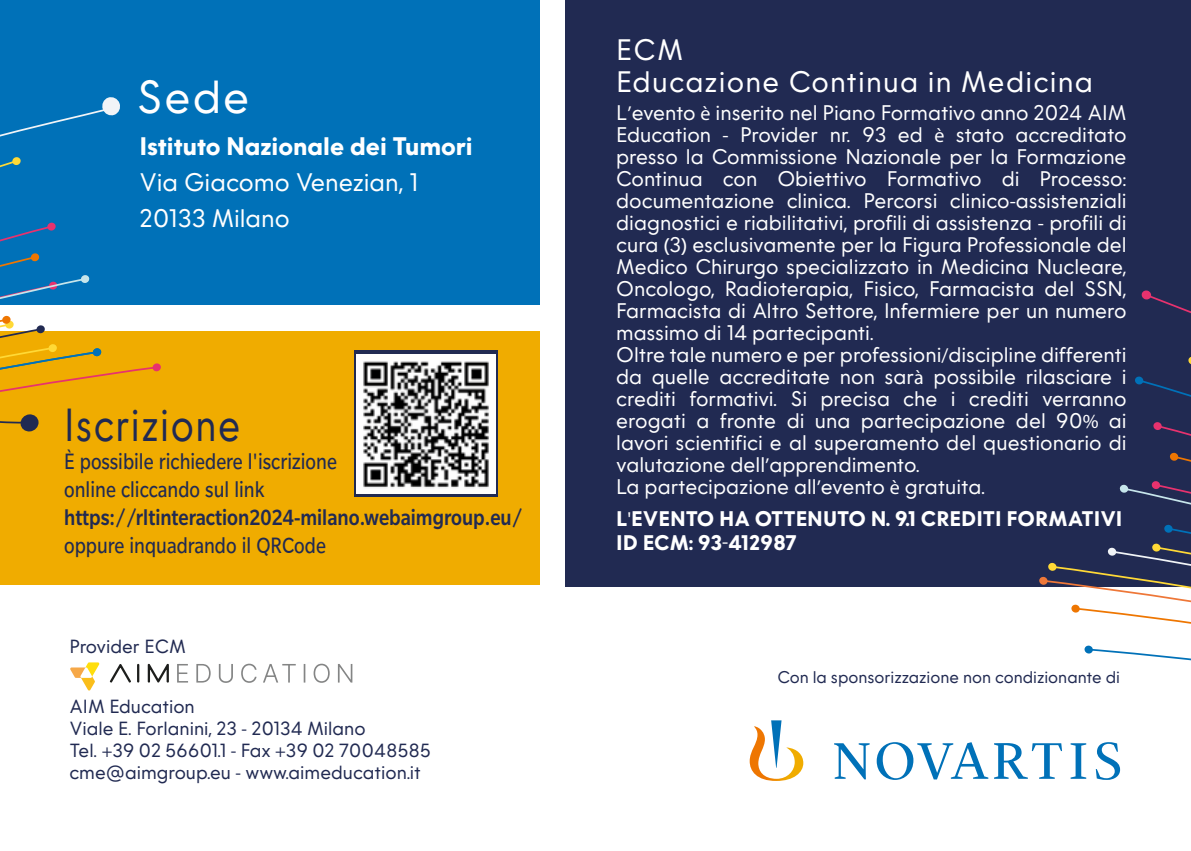
<style>
.page{position:relative;width:1191px;height:851px;background:#fff}
.page>*{position:absolute;margin:0;border:0;box-sizing:border-box;transform-origin:0 0}
.t1{font:43.8px "Digital Sans Trial";letter-spacing:.04em;color:#212a52;scale:.85 1}
.t2{font:43.8px "Digital Sans Trial";color:#fff}
.t3{font:28px/32px "Digital Sans Trial";letter-spacing:.045em;color:#fff}
.t4{font:24px/28px "Slate Pro";color:#212a52;scale:.85 1}
.t5{font:500 24px "Slate Pro";color:#212a52;scale:.85 1}
.t6{font:24px/36px "Digital Sans Trial";color:#fff}
.t7{font:700 24px "Digital Sans Trial";color:#fff}
.t8{font:20px/22px "Digital Sans Trial";color:#fff}
.t9{font:700 20px/24px "Digital Sans Trial";color:#fff}
.t10{font:18px/22px "Digital Sans Trial";color:#212a52}
.t11{font:16px "Digital Sans Trial";color:#212a52}
.s1{font-family:"Myriad Pro"}
.s2{font-family:"Myriad Pro";font-weight:400}
</style>
<div class="page">
<div style="left:0;top:0;width:539px;height:305px;background:#0071b8"></div>
<div style="left:565px;top:0;width:626px;height:586px;background:#212a52"></div>
<div style="left:0;top:331px;width:539px;height:254px;background:#f0ac00"></div>
<svg style="left:749px;top:290px;width:442px;height:491px"></svg>
<svg style="left:157px;top:663px;width:12px;height:19px"></svg>
<svg style="left:177px;top:664px;width:11px;height:18px"></svg>
<svg style="left:196px;top:664px;width:15px;height:18px"></svg>
<svg style="left:219px;top:664px;width:14px;height:18px"></svg>
<svg style="left:241px;top:663px;width:15px;height:19px"></svg>
<svg style="left:263px;top:664px;width:33px;height:18px"></svg>
<svg style="left:304px;top:664px;width:1px;height:18px"></svg>
<svg style="left:313px;top:663px;width:17px;height:19px"></svg>
<svg style="left:338px;top:664px;width:14px;height:18px"></svg>
<svg style="left:0;top:110px;width:102px;height:245px"></svg>
<svg style="left:100px;top:367px;width:57px;height:316px"></svg>
<div style="left:152px;top:363px;width:9px;height:8px;background:#e7326e;border-radius:50%"></div>
<div style="left:93px;top:348px;width:8px;height:8px;background:#0071b8;border-radius:50%"></div>
<svg style="left:0;top:157px;width:100px;height:534px"></svg>
<svg style="left:30px;top:253px;width:10px;height:8px"></svg>
<svg style="left:101px;top:97px;width:19px;height:19px"></svg>
<svg style="left:354px;top:350px;width:143px;height:146px;background:#484f70"></svg>
<img style="left:357px;top:354px;width:139px;height:139px">
<h1 class="t2" style="left:137px;top:78px;width:114px">Sede</h1>
<p class="t7" style="left:140px;top:135px;width:334px">Istituto Nazionale dei Tumori</p>
<p class="t6" style="left:140px;top:166px;width:280px">Via Giacomo Venezian, 1<br>20133 Milano</p>
<h1 class="t1" style="left:64px;top:405px;width:209px">Iscrizione</h1>
<p class="t4" style="left:64px;top:445px;width:322px">È possibile richiedere l'iscrizione online cliccando sul link</p>
<p class="t5" style="left:64px;top:504px;width:541px">https://rltinteraction2024-milano.webaimgroup.eu/</p>
<p class="t4" style="left:64px;top:529px;width:309px">oppure inquadrando il QRCode</p>
<p class="t10" style="left:70px;top:636px;width:118px">Provider ECM</p>
<p class="t10" style="left:70px;top:696px;width:363px">AIM Education<br>Viale E. Forlanini, 23 <span class="s1">-</span> 20134 Milano<br>Tel. <span class="s1">+</span>39 02 56601.1 <span class="s1">-</span> Fax <span class="s1">+</span>39 02 70048585 cme@aimgroup.eu <span class="s1">-</span> www.aimeducation.it</p>
<h2 class="t3" style="left:616px;top:36px;width:478px">ECM<br>Educazione Continua in Medicina</h2>
<p class="t8" style="left:616px;top:104px;width:512px">L<span class="s1">’</span>evento <span class="s1">è</span> inserito nel Piano Formativo anno 2024 AIM Education <span class="s1">-</span> Provider nr. 93 ed <span class="s1">è</span> stato accreditato presso la Commissione Nazionale per la Formazione Continua con Obiettivo Formativo di Processo: documentazione clinica. Percorsi clinico<span class="s1">-</span>assistenziali diagnostici e riabilitativi, profili di assistenza <span class="s1">-</span> profili di cura (3) esclusivamente per la Figura Professionale del Medico Chirurgo specializzato in Medicina Nucleare, Oncologo, Radioterapia, Fisico, Farmacista del SSN, Farmacista di Altro Settore, Infermiere per un numero massimo di 14 partecipanti.<br>Oltre tale numero e per professioni<span class="s1">/</span>discipline differenti da quelle accreditate non sar<span class="s1">à</span> possibile rilasciare i crediti formativi. Si precisa che i crediti verranno erogati a fronte di una partecipazione del 90<span class="s1">%</span> ai lavori scientifici e al superamento del questionario di valutazione dell<span class="s1">’</span>apprendimento.<br>La partecipazione all<span class="s1">’</span>evento <span class="s1">è</span> gratuita.</p>
<p class="t9" style="left:616px;top:509px;width:508px">L<span class="s2">'</span>EVENTO HA OTTENUTO N. 9.1 CREDITI FORMATIVI<br>ID ECM: 93<span class="s2">-</span>412987</p>
<p class="t11" style="left:777px;top:670px;width:344px">Con la sponsorizzazione non condizionante di</p>
</div>
